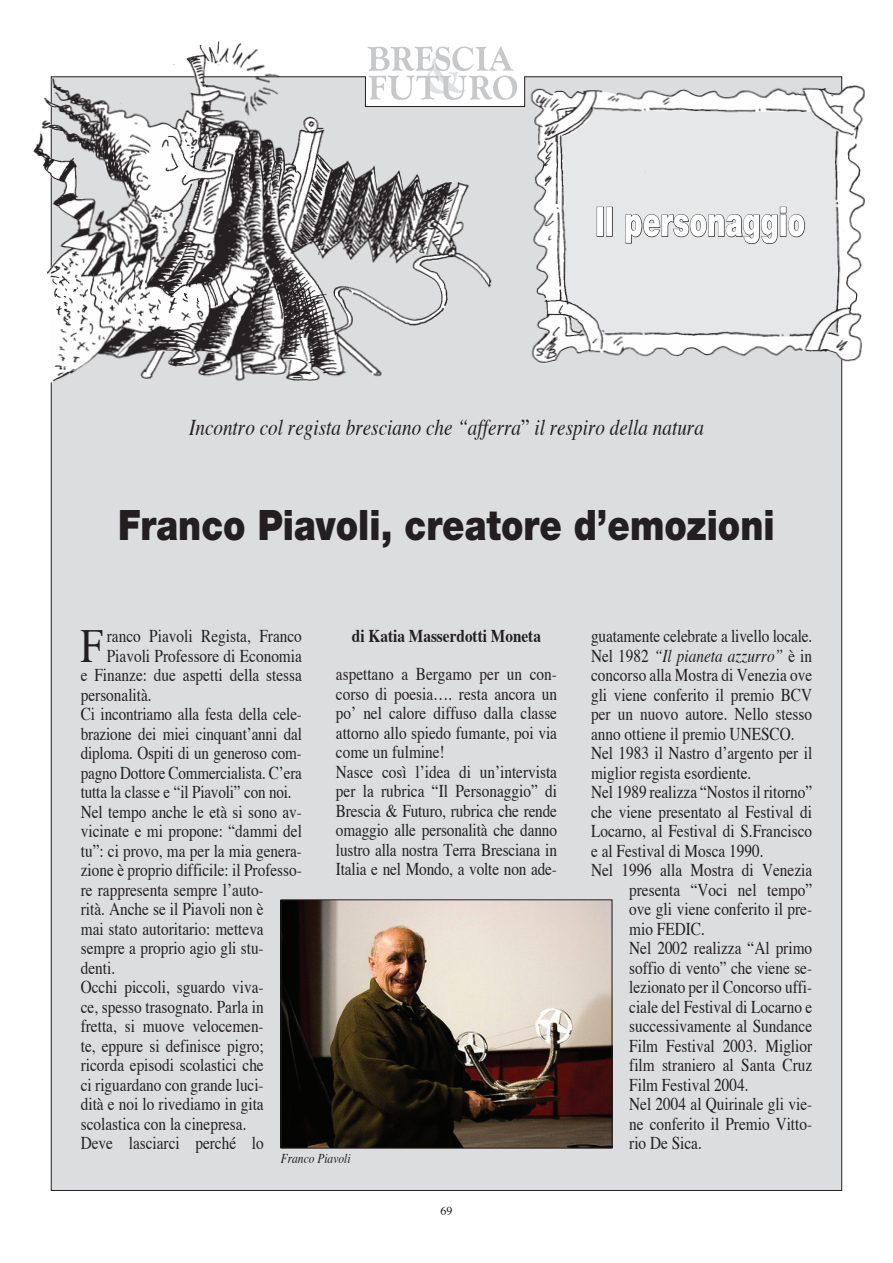
<style>
.page{position:relative;width:893px;height:1263px;background:#fff}
.page>*{position:absolute;margin:0;border:0;box-sizing:border-box;transform-origin:0 0}
.t1{font:47.4px "Times";color:#231f20;scale:.85 1}
.t2{font:900 42px "Helvetica Neue LT Std";color:#231f20;scale:.85 1}
.Normale{font:900 40.5px "Helvetica Neue LT Std";color:#fff;scale:.7 1}
.t3{font:italic 22.5px "Times";color:#231f20;scale:.85 1}
.t4{font:18px/19.5px "Times";color:#231f20;text-align:justify;scale:.85 1}
.t5{font:18px/19.5px "Times";color:#231f20;text-align:justify;scale:.84 1}
.t6{font:700 18px "Times";color:#231f20;scale:.85 1}
.t7{font:italic 13.5px "Times";color:#231f20;scale:.85 1}
.Normale-2{font:12px "Times";color:#231f20}
.s1{font-style:normal}
.s2{font-style:italic}
</style>
<div class="page">
<div style="left:51px;top:407px;width:791px;height:784px;background:#dcdddf"></div>
<img style="left:33px;top:41px;width:832px;height:366px">
<div style="left:597px;top:207px;width:7px;height:30px;border:1px solid #231f20"></div>
<div style="left:606px;top:207px;width:7px;height:30px;border:1px solid #231f20"></div>
<svg style="left:625px;top:207px;width:180px;height:37px"></svg>
<img style="left:283px;top:901px;width:327px;height:245px">
<div style="left:281px;top:899px;width:331px;height:249px;border:1px solid #231f20"></div>
<p class="Normale" style="left:595px;top:198px;width:301px">Il personaggio</p>
<p class="t3" style="left:189px;top:413px;width:607px">Incontro col regista bresciano che “afferra<span class="s1">”</span> il respiro della natura</p>
<p class="t2" style="left:118px;top:500px;width:774px">Franco Piavoli, creatore d’emozioni</p>
<p class="t6" style="left:352px;top:624px;width:224px">di Katia Masserdotti Moneta</p>
<p class="t4" style="left:336px;top:665px;width:262px">aspettano a Bergamo per un con&shy;corso di poesia…. resta ancora un po’ nel calore diffuso dalla classe attorno allo spiedo fumante, poi via come un fulmine!</p>
<p class="t4" style="left:336px;top:763px;width:262px">Nasce così l’idea di un’intervista per la rubrica “Il Personaggio” di Brescia &amp; Futuro, rubrica che rende omaggio alle personalità che danno lustro alla nostra Terra Bresciana in Italia e nel Mondo, a volte non ade-</p>
<p class="t1" style="left:80px;top:616px;width:28px">F</p>
<p class="t4" style="left:107px;top:627px;width:231px">ranco Piavoli Regista, Franco</p>
<p class="t4" style="left:107px;top:647px;width:231px">Piavoli Professore di Economia</p>
<p class="t4" style="left:81px;top:666px;width:262px">e Finanze: due aspetti della stessa</p>
<p class="t4" style="left:81px;top:686px;width:85px">personalità.</p>
<p class="t5" style="left:81px;top:705px;width:265px">Ci incontriamo alla festa della cele&shy;brazione dei miei cinquant’anni dal diploma. Ospiti di un generoso com&shy;pagno Dottore Commercialista. C’era tutta la classe e “il Piavoli” con noi.</p>
<p class="t4" style="left:81px;top:803px;width:262px;text-align:left">Nel tempo anche le età si sono av&shy;vicinate e mi propone: “dammi del tu”: ci provo, ma per la mia genera&shy;zione è proprio difficile: il Professo&shy;re rappresenta sempre l’auto-<br>rità. Anche se il Piavoli non è<br>mai stato autoritario: metteva sempre a proprio agio gli stu&shy;denti.</p>
<p class="t4" style="left:81px;top:978px;width:217px">Occhi piccoli, sguardo viva&shy;ce, spesso trasognato. Parla in fretta, si muove velocemen&shy;te, eppure si definisce pigro; ricorda episodi scolastici che ci riguardano con grande luci&shy;dità e noi lo rivediamo in gita scolastica con la cinepresa.</p>
<p class="t4" style="left:81px;top:1134px;width:217px">Deve lasciarci perché lo</p>
<p class="t7" style="left:281px;top:1150px;width:84px">Franco Piavoli</p>
<p class="Normale-2" style="left:440px;top:1203px;width:13px">69</p>
<p class="t4" style="left:591px;top:627px;width:262px">guatamente celebrate a livello locale.</p>
<p class="t4" style="left:591px;top:647px;width:262px">Nel 1982 <span class="s2">“Il pianeta azzurro”</span> è in concorso alla Mostra di Venezia ove gli viene conferito il premio BCV per un nuovo autore. Nello stesso anno ottiene il premio UNESCO.</p>
<p class="t4" style="left:591px;top:744px;width:262px">Nel 1983 il Nastro d’argento per il miglior regista esordiente.</p>
<p class="t4" style="left:591px;top:783px;width:262px">Nel 1989 realizza “Nostos il ritorno” che viene presentato al Festival di Locarno, al Festival di S.Francisco e al Festival di Mosca 1990.</p>
<p class="t4" style="left:629px;top:861px;width:217px;text-indent:-38px">Nel 1996 alla Mostra di Venezia presenta “Voci nel tempo” ove gli viene conferito il pre&shy;mio FEDIC.</p>
<p class="t4" style="left:629px;top:939px;width:217px">Nel 2002 realizza “Al primo soffio di vento” che viene se&shy;lezionato per il Concorso uffi&shy;ciale del Festival di Locarno e successivamente al Sundance Film Festival 2003. Miglior film straniero al Santa Cruz Film Festival 2004.</p>
<p class="t4" style="left:629px;top:1095px;width:217px">Nel 2004 al Quirinale gli vie&shy;ne conferito il Premio Vitto&shy;rio De Sica.</p>
</div>
